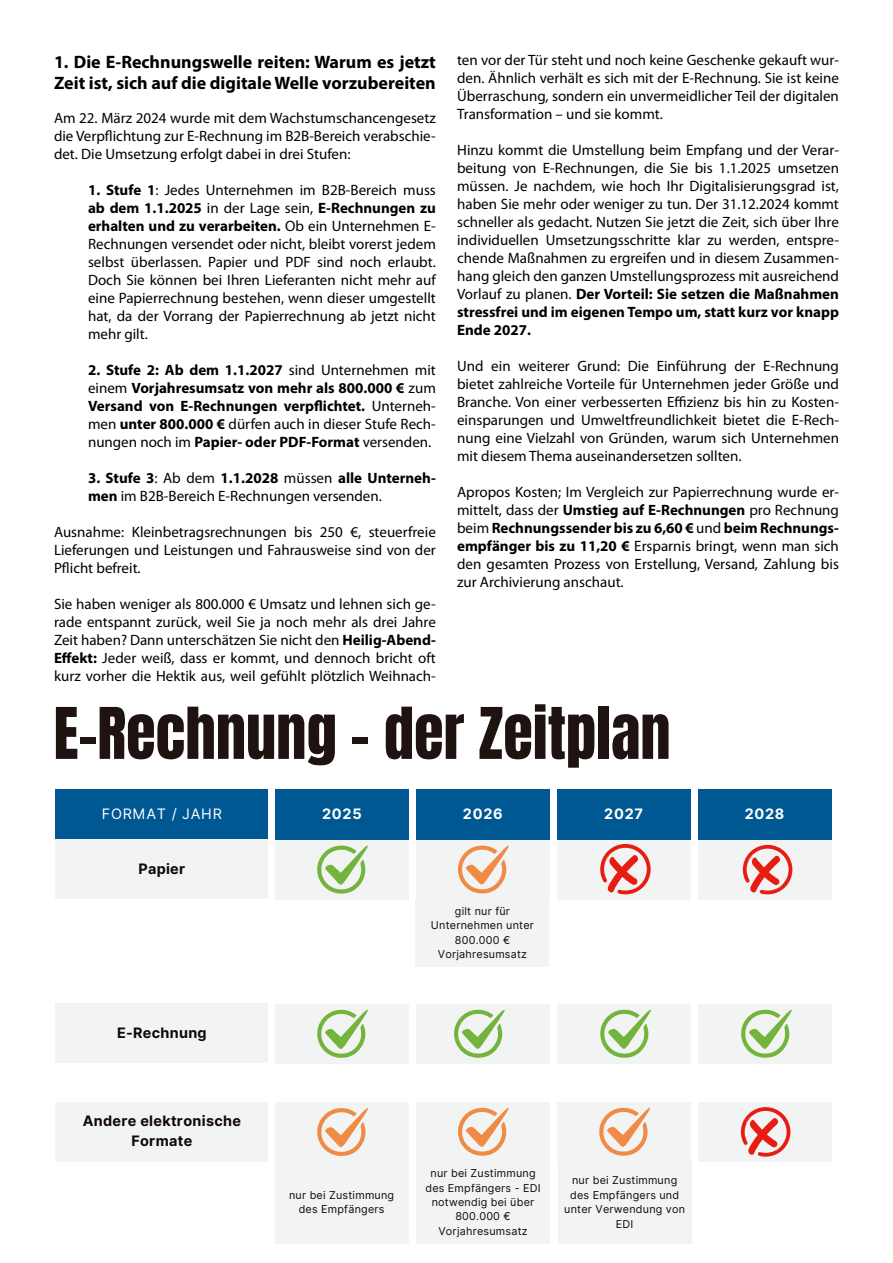
<style>
.page{position:relative;width:893px;height:1263px;background:#fff}
.page>*{position:absolute;margin:0;border:0;box-sizing:border-box;transform-origin:0 0}
.t1{font:60.45px "Anton";color:#1f1312}
.t2{font:700 18px/21.6px "Myriad Pro";color:#000}
.t3{font:15px/18px "Myriad Pro";color:#000;text-align:justify}
.t4{font:700 15px/18px "Myriad Pro";color:#000;text-align:justify}
.t5{font:700 14.4px/19.8px "Inter";letter-spacing:.02em;color:#110707;text-align:center}
.t6{font:700 14.4px "Inter";letter-spacing:.05em;color:#fff}
.t7{font:14.4px "Inter";letter-spacing:.05em;color:#fff}
.t8{font:10.8px/14.4px "Inter";letter-spacing:.02em;color:#110707;text-align:center}
.s1{font-weight:700}
.s2{font-weight:400}
</style>
<div class="page">
<div style="left:56px;top:789px;width:212px;height:51px;background:#005892"></div>
<div style="left:275px;top:789px;width:134px;height:51px;background:#005892"></div>
<div style="left:416px;top:789px;width:134px;height:51px;background:#005892"></div>
<div style="left:557px;top:789px;width:134px;height:51px;background:#005892"></div>
<div style="left:697px;top:789px;width:134px;height:51px;background:#005892"></div>
<div style="left:56px;top:840px;width:212px;height:59px;background:#f2f3f3"></div>
<div style="left:56px;top:1004px;width:212px;height:59px;background:#f2f3f3"></div>
<div style="left:56px;top:1102px;width:212px;height:59px;background:#f2f3f3"></div>
<div style="left:275px;top:840px;width:134px;height:59px;background:#f2f3f3"></div>
<div style="left:416px;top:840px;width:134px;height:59px;background:#f2f3f3"></div>
<div style="left:275px;top:1004px;width:134px;height:59px;background:#f2f3f3"></div>
<div style="left:416px;top:899px;width:133px;height:68px;background:#f2f3f3"></div>
<div style="left:275px;top:1102px;width:134px;height:59px;background:#f2f3f3"></div>
<div style="left:416px;top:1102px;width:134px;height:59px;background:#f2f3f3"></div>
<div style="left:557px;top:840px;width:134px;height:59px;background:#f2f3f3"></div>
<div style="left:557px;top:1004px;width:134px;height:59px;background:#f2f3f3"></div>
<div style="left:557px;top:1102px;width:134px;height:59px;background:#f2f3f3"></div>
<div style="left:698px;top:840px;width:134px;height:59px;background:#f2f3f3"></div>
<div style="left:698px;top:1004px;width:134px;height:59px;background:#f2f3f3"></div>
<div style="left:698px;top:1102px;width:134px;height:59px;background:#f2f3f3"></div>
<svg style="left:600px;top:844px;width:51px;height:50px"></svg>
<svg style="left:743px;top:845px;width:49px;height:49px"></svg>
<svg style="left:317px;top:845px;width:51px;height:49px"></svg>
<svg style="left:458px;top:845px;width:51px;height:49px"></svg>
<div style="left:416px;top:1004px;width:133px;height:59px;background:#f2f3f3"></div>
<div style="left:275px;top:1161px;width:133px;height:82px;background:#f2f3f3"></div>
<div style="left:416px;top:1161px;width:134px;height:82px;background:#f2f3f3"></div>
<div style="left:558px;top:1161px;width:133px;height:82px;background:#f2f3f3"></div>
<svg style="left:317px;top:1009px;width:51px;height:49px"></svg>
<svg style="left:454px;top:1009px;width:51px;height:49px"></svg>
<svg style="left:600px;top:1009px;width:51px;height:49px"></svg>
<svg style="left:741px;top:1009px;width:51px;height:49px"></svg>
<svg style="left:317px;top:1108px;width:51px;height:48px"></svg>
<svg style="left:458px;top:1107px;width:51px;height:49px"></svg>
<svg style="left:599px;top:1107px;width:51px;height:49px"></svg>
<svg style="left:741px;top:1107px;width:49px;height:49px"></svg>
<p class="t2" style="left:54px;top:50px;width:383px">1. Die E-Rechnungswelle reiten: Warum es jetzt<br>Zeit ist, sich auf die digitale Welle vorzubereiten</p>
<p class="t3" style="left:54px;top:109px;width:383px">Am 22. März 2024 wurde mit dem Wachstumschancengesetz die Verpflichtung zur E-Rechnung im B2B-Bereich verabschie&shy;det. Die Umsetzung erfolgt dabei in drei Stufen:</p>
<p class="t3" style="left:88px;top:181px;width:349px"><span class="s1">1. Stufe 1</span>: Jedes Unternehmen im B2B-Bereich muss <span class="s1">ab dem 1.1.2025</span> in der Lage sein, <span class="s1">E-Rechnungen zu erhalten und zu verarbeiten.</span> Ob ein Unternehmen E-Rechnungen versendet oder nicht, bleibt vorerst jedem selbst überlassen. Papier und PDF sind noch erlaubt.<br>Doch Sie können bei Ihren Lieferanten nicht mehr auf eine Papierrechnung bestehen, wenn dieser umgestellt hat, da der Vorrang der Papierrechnung ab jetzt nicht mehr gilt.</p>
<p class="t4" style="left:88px;top:361px;width:349px">2. Stufe 2: Ab dem 1.1.2027 <span class="s2">sind Unternehmen mit einem</span> Vorjahresumsatz von mehr als 800.000 € <span class="s2">zum </span>Versand von E-Rechnungen verpflichtet. <span class="s2">Unterneh&shy;men</span> unter 800.000 € <span class="s2">dürfen auch in dieser Stufe Rech&shy;nungen noch im</span> Papier- oder PDF-Format <span class="s2">versenden.</span></p>
<p class="t3" style="left:88px;top:469px;width:349px"><span class="s1">3. Stufe 3</span>: Ab dem <span class="s1">1.1.2028</span> müssen <span class="s1">alle Unterneh&shy;men</span> im B2B-Bereich E-Rechnungen versenden.</p>
<p class="t3" style="left:54px;top:523px;width:383px">Ausnahme: Kleinbetragsrechnungen bis 250 €, steuerfreie Lieferungen und Leistungen und Fahrausweise sind von der Pflicht befreit.</p>
<p class="t3" style="left:54px;top:595px;width:383px">Sie haben weniger als 800.000 € Umsatz und lehnen sich ge&shy;rade entspannt zurück, weil Sie ja noch mehr als drei Jahre Zeit haben? Dann unterschätzen Sie nicht den <span class="s1">Heilig-Abend-Effekt:</span> Jeder weiß, dass er kommt, und dennoch bricht oft kurz vorher die Hektik aus, weil gefühlt plötzlich Weihnach-</p>
<p class="t3" style="left:457px;top:51px;width:383px">ten vor der Tür steht und noch keine Geschenke gekauft wur&shy;den. Ähnlich verhält es sich mit der E-Rechnung. Sie ist keine Überraschung, sondern ein unvermeidlicher Teil der digitalen Transformation – und sie kommt.</p>
<p class="t3" style="left:457px;top:141px;width:383px">Hinzu kommt die Umstellung beim Empfang und der Verar&shy;beitung von E-Rechnungen, die Sie bis 1.1.2025 umsetzen müssen. Je nachdem, wie hoch Ihr Digitalisierungsgrad ist, haben Sie mehr oder weniger zu tun. Der 31.12.2024 kommt schneller als gedacht. Nutzen Sie jetzt die Zeit, sich über Ihre individuellen Umsetzungsschritte klar zu werden, entspre&shy;chende Maßnahmen zu ergreifen und in diesem Zusammen&shy;hang gleich den ganzen Umstellungsprozess mit ausreichend Vorlauf zu planen. <span class="s1">Der Vorteil: Sie setzen die Maßnahmen stressfrei und im eigenen Tempo um, statt kurz vor knapp Ende 2027.</span></p>
<p class="t3" style="left:457px;top:357px;width:383px">Und ein weiterer Grund: Die Einführung der E-Rechnung bietet zahlreiche Vorteile für Unternehmen jeder Größe und Branche. Von einer verbesserten Effizienz bis hin zu Kosten&shy;einsparungen und Umweltfreundlichkeit bietet die E-Rech&shy;nung eine Vielzahl von Gründen, warum sich Unternehmen mit diesem Thema auseinandersetzen sollten.</p>
<p class="t3" style="left:457px;top:483px;width:383px">Apropos Kosten; Im Vergleich zur Papierrechnung wurde er&shy;mittelt, dass der <span class="s1">Umstieg auf E-Rechnungen</span> pro Rechnung beim <span class="s1">Rechnungssender bis zu 6,60 €</span> und <span class="s1">beim Rechnungs&shy;empfänger bis zu 11,20 €</span> Ersparnis bringt, wenn man sich den gesamten Prozess von Erstellung, Versand, Zahlung bis zur Archivierung anschaut.</p>
<h1 class="t1" style="left:54px;top:703px;width:618px">E-Rechnung - der Zeitplan</h1>
<p class="t7" style="left:102px;top:803px;width:122px">FORMAT / JAHR</p>
<p class="t6" style="left:322px;top:803px;width:41px">2025</p>
<p class="t6" style="left:463px;top:803px;width:41px">2026</p>
<p class="t6" style="left:604px;top:803px;width:40px">2027</p>
<p class="t6" style="left:745px;top:803px;width:41px">2028</p>
<p class="t5" style="left:138px;top:859px;width:48px">Papier</p>
<p class="t5" style="left:117px;top:1023px;width:91px">E-Rechnung</p>
<p class="t5" style="left:83px;top:1111px;width:160px">Andere elektronische<br>Formate</p>
<p class="t8" style="left:431px;top:904px;width:105px">gilt nur für<br>Unternehmen unter<br>800.000 €<br>Vorjahresumsatz</p>
<p class="t8" style="left:289px;top:1188px;width:107px">nur bei Zustimmung des Empfängers</p>
<p class="t8" style="left:425px;top:1166px;width:117px">nur bei Zustimmung des Empfängers - EDI notwendig bei über<br>800.000 €<br>Vorjahresumsatz</p>
<p class="t8" style="left:564px;top:1173px;width:122px">nur bei Zustimmung des Empfängers und unter Verwendung von<br>EDI</p>
</div>
